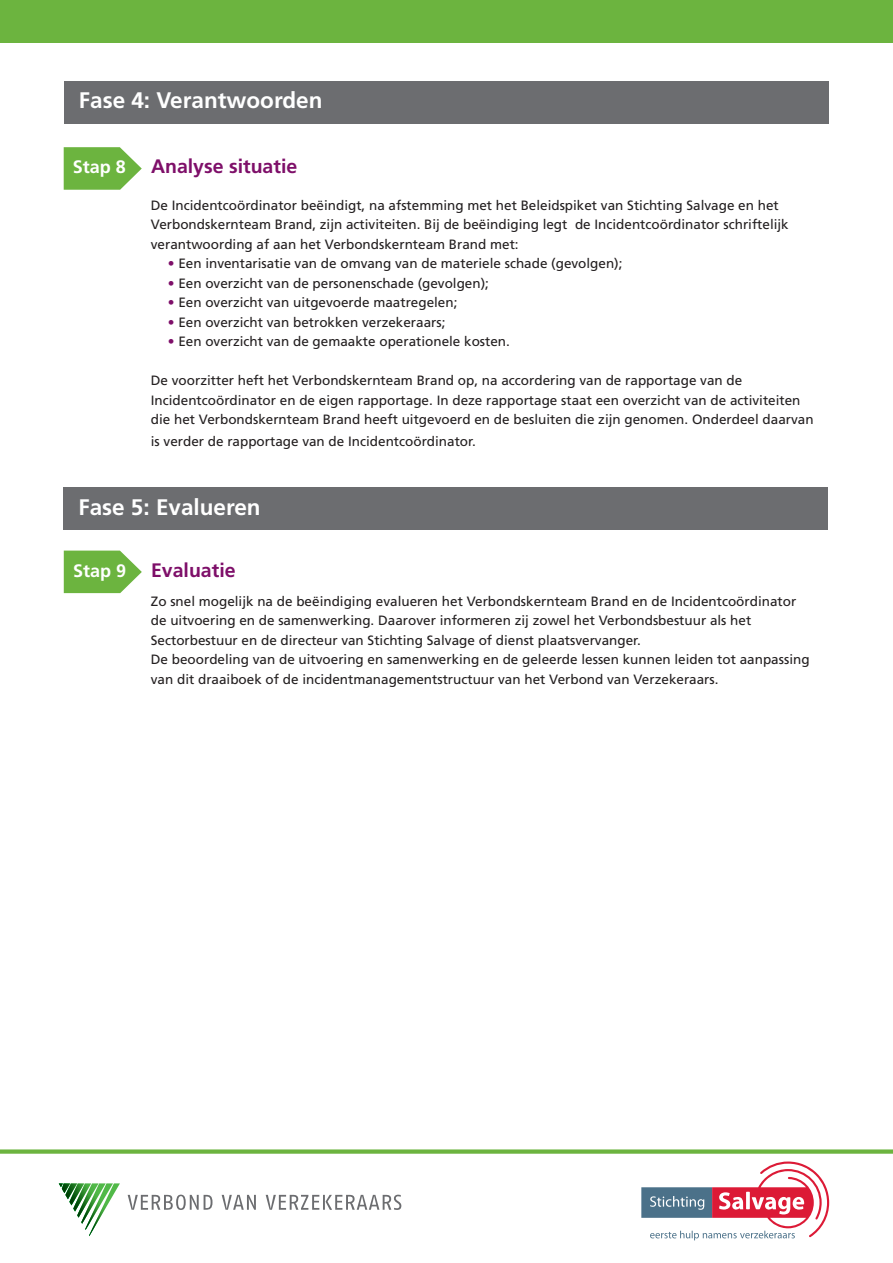
<style>
.page{position:relative;width:893px;height:1263px;background:#fff}
.page>*{position:absolute;margin:0;border:0;box-sizing:border-box;transform-origin:0 0}
.t1{font:700 22.5px "Frutiger";color:#fff}
.t2{font:700 19.5px "Frutiger";color:#7e0f69}
.t3{font:700 18px "Frutiger";color:#fff}
.t4{font:13.5px/19.5px "Frutiger";color:#231f20}
.s1{color:#7e0f69}
</style>
<div class="page">
<svg style="left:59px;top:1183px;width:61px;height:53px"></svg>
<svg style="left:128px;top:1194px;width:84px;height:16px"></svg>
<svg style="left:222px;top:1195px;width:34px;height:15px"></svg>
<svg style="left:266px;top:1194px;width:135px;height:16px"></svg>
<div style="left:0;top:1149px;width:893px;height:5px;background:#6cb43f"></div>
<svg style="left:641px;top:1161px;width:188px;height:79px"></svg>
<div style="left:0;top:0;width:893px;height:43px;background:#6cb43f"></div>
<div style="left:64px;top:81px;width:765px;height:42px;background:#6c6d70"></div>
<svg style="left:64px;top:147px;width:78px;height:43px;background:#82bf5c"></svg>
<div style="left:64px;top:487px;width:764px;height:43px;background:#6c6d70"></div>
<svg style="left:64px;top:551px;width:78px;height:42px;background:#80be59"></svg>
<p class="t1" style="left:79px;top:87px;width:245px">Fase 4: Verantwoorden</p>
<p class="t3" style="left:73px;top:156px;width:55px">Stap 8</p>
<p class="t2" style="left:151px;top:155px;width:148px">Analyse situatie</p>
<p class="t4" style="left:151px;top:195px;width:639px">De Incidentcoördinator beëindigt, na afstemming met het Beleidspiket van Stichting Salvage en het<br>Verbondskernteam Brand, zijn activiteiten. Bij de beëindiging legt de Incidentcoördinator schriftelijk verantwoording af aan het Verbondskernteam Brand met:</p>
<p class="t4" style="left:168px;top:253px;width:456px"><span class="s1">•</span> Een inventarisatie van de omvang van de materiele schade (gevolgen);</p>
<p class="t4" style="left:168px;top:273px;width:323px"><span class="s1">•</span> Een overzicht van de personenschade (gevolgen);</p>
<p class="t4" style="left:168px;top:292px;width:291px"><span class="s1">•</span> Een overzicht van uitgevoerde maatregelen;</p>
<p class="t4" style="left:168px;top:312px;width:279px"><span class="s1">•</span> Een overzicht van betrokken verzekeraars;</p>
<p class="t4" style="left:168px;top:331px;width:344px"><span class="s1">•</span> Een overzicht van de gemaakte operationele kosten.</p>
<p class="t4" style="left:151px;top:370px;width:664px">De voorzitter heft het Verbondskernteam Brand op, na accordering van de rapportage van de<br>Incidentcoördinator en de eigen rapportage. In deze rapportage staat een overzicht van de activiteiten die het Verbondskernteam Brand heeft uitgevoerd en de besluiten die zijn genomen. Onderdeel daarvan</p>
<p class="t4" style="left:151px;top:431px;width:327px">is verder de rapportage van de Incidentcoördinator.</p>
<p class="t1" style="left:78px;top:494px;width:184px">Fase 5: Evalueren</p>
<p class="t3" style="left:73px;top:560px;width:55px">Stap 9</p>
<p class="t2" style="left:151px;top:558px;width:86px">Evaluatie</p>
<p class="t4" style="left:151px;top:591px;width:647px">Zo snel mogelijk na de beëindiging evalueren het Verbondskernteam Brand en de Incidentcoördinator de uitvoering en de samenwerking. Daarover informeren zij zowel het Verbondsbestuur als het<br>Sectorbestuur en de directeur van Stichting Salvage of dienst plaatsvervanger.</p>
<p class="t4" style="left:151px;top:650px;width:660px">De beoordeling van de uitvoering en samenwerking en de geleerde lessen kunnen leiden tot aanpassing van dit draaiboek of de incidentmanagementstructuur van het Verbond van Verzekeraars.</p>
</div>
